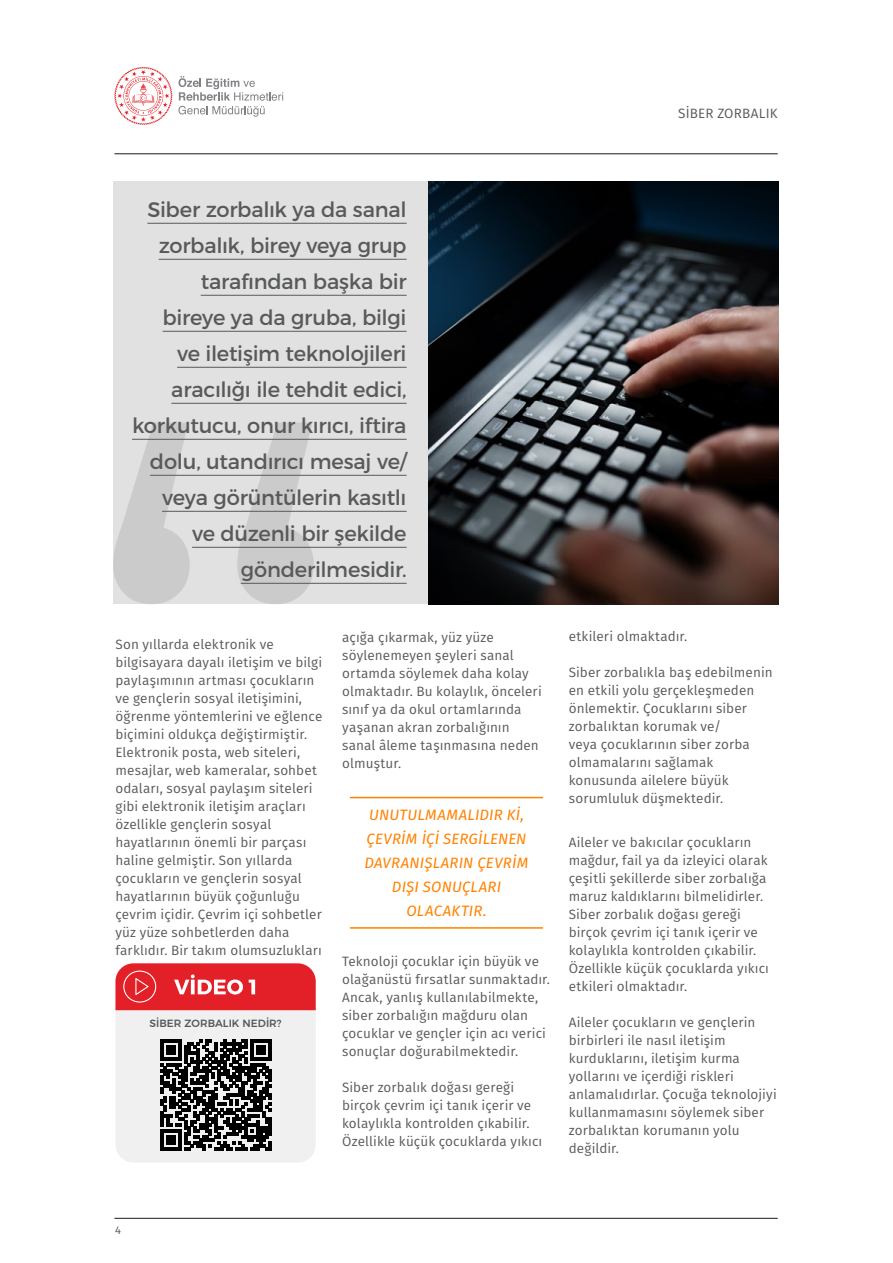
<style>
.page{position:relative;width:893px;height:1263px;background:#fff}
.page>*{position:absolute;margin:0;border:0;box-sizing:border-box;transform-origin:0 0}
.t1{font:21px/36px "Montserrat";letter-spacing:-.015em;color:#58595b;text-align:right}
.t2{font:italic 15px/24px "Fira Sans";letter-spacing:.015em;color:#ff8100;text-align:center}
.t3{font:13.5px/18px "Fira Sans";letter-spacing:.005em;color:#58595b}
.t4{font:11.25px "Fira Sans";color:#58595b}
.t5{font:500 10.5px "Montserrat";color:#58595b}
</style>
<div class="page">
<div style="left:113px;top:181px;width:665px;height:423px;background:#e1e1e1"></div>
<img style="left:428px;top:182px;width:350px;height:422px">
<hr style="left:147px;top:223px;width:260px;height:1px;background:#58595b">
<hr style="left:159px;top:259px;width:248px;height:1px;background:#58595b">
<hr style="left:201px;top:295px;width:206px;height:1px;background:#58595b">
<hr style="left:163px;top:331px;width:244px;height:1px;background:#58595b">
<hr style="left:177px;top:367px;width:230px;height:1px;background:#58595b">
<hr style="left:171px;top:403px;width:236px;height:1px;background:#58595b">
<hr style="left:132px;top:439px;width:275px;height:1px;background:#58595b">
<hr style="left:150px;top:475px;width:257px;height:1px;background:#58595b">
<hr style="left:162px;top:511px;width:245px;height:1px;background:#58595b">
<hr style="left:192px;top:547px;width:215px;height:1px;background:#58595b">
<hr style="left:241px;top:583px;width:166px;height:1px;background:#58595b">
<svg style="left:113px;top:423px;width:201px;height:181px"></svg>
<hr style="left:350px;top:797px;width:193px;height:1px;background:#ff8100">
<hr style="left:350px;top:927px;width:193px;height:2px;background:#ff8100">
<svg style="left:115px;top:963px;width:201px;height:199px"></svg>
<svg style="left:114px;top:67px;width:58px;height:58px"></svg>
<svg style="left:178px;top:76px;width:105px;height:41px"></svg>
<hr style="left:114px;top:153px;width:664px;height:1px;background:#343433">
<hr style="left:114px;top:1218px;width:664px;height:1px;background:#343433">
<p class="t3" style="left:678px;top:105px;width:101px">SİBER ZORBALIK</p>
<p class="t1" style="left:132px;top:192px;width:276px">Siber zorbalık ya da sanal zorbalık, birey veya grup tarafından başka bir<br>bireye ya da gruba, bilgi<br>ve iletişim teknolojileri aracılığı ile tehdit edici, korkutucu, onur kırıcı, iftira dolu, utandırıcı mesaj ve/ veya görüntülerin kasıtlı<br>ve düzenli bir şekilde gönderilmesidir.</p>
<p class="t3" style="left:115px;top:636px;width:208px">Son yıllarda elektronik ve bilgisayara dayalı iletişim ve bilgi paylaşımının artması çocukların ve gençlerin sosyal iletişimini, öğrenme yöntemlerini ve eğlence biçimini oldukça değiştirmiştir.<br>Elektronik posta, web siteleri, mesajlar, web kameralar, sohbet odaları, sosyal paylaşım siteleri gibi elektronik iletişim araçları özellikle gençlerin sosyal hayatlarının önemli bir parçası haline gelmiştir. Son yıllarda çocukların ve gençlerin sosyal hayatlarının büyük çoğunluğu çevrim içidir. Çevrim içi sohbetler yüz yüze sohbetlerden daha farklıdır. Bir takım olumsuzlukları</p>
<p class="t3" style="left:342px;top:628px;width:201px">açığa çıkarmak, yüz yüze söylenemeyen şeyleri sanal ortamda söylemek daha kolay olmaktadır. Bu kolaylık, önceleri sınıf ya da okul ortamlarında yaşanan akran zorbalığının sanal âleme taşınmasına neden olmuştur.</p>
<p class="t3" style="left:342px;top:952px;width:209px">Teknoloji çocuklar için büyük ve olağanüstü fırsatlar sunmaktadır.<br>Ancak, yanlış kullanılabilmekte, siber zorbalığın mağduru olan çocuklar ve gençler için acı verici sonuçlar doğurabilmektedir.</p>
<p class="t3" style="left:342px;top:1078px;width:202px">Siber zorbalık doğası gereği birçok çevrim içi tanık içerir ve kolaylıkla kontrolden çıkabilir.<br>Özellikle küçük çocuklarda yıkıcı</p>
<p class="t2" style="left:364px;top:803px;width:166px">UNUTULMAMALIDIR KI,<br>ÇEVRIM IÇI SERGILENEN<br>DAVRANIŞLARIN ÇEVRIM<br>DIŞI SONUÇLARI<br>OLACAKTIR.</p>
<p class="t5" style="left:150px;top:1015px;width:133px">SİBER ZORBALIK NEDİR?</p>
<p class="t3" style="left:569px;top:628px;width:120px">etkileri olmaktadır.</p>
<p class="t3" style="left:569px;top:664px;width:205px">Siber zorbalıkla baş edebilmenin en etkili yolu gerçekleşmeden önlemektir. Çocuklarını siber zorbalıktan korumak ve/<br>veya çocuklarının siber zorba olmamalarını sağlamak konusunda ailelere büyük sorumluluk düşmektedir.</p>
<p class="t3" style="left:569px;top:833px;width:202px">Aileler ve bakıcılar çocukların mağdur, fail ya da izleyici olarak çeşitli şekillerde siber zorbalığa maruz kaldıklarını bilmelidirler.<br>Siber zorbalık doğası gereği birçok çevrim içi tanık içerir ve kolaylıkla kontrolden çıkabilir.<br>Özellikle küçük çocuklarda yıkıcı etkileri olmaktadır.</p>
<p class="t3" style="left:569px;top:1013px;width:209px">Aileler çocukların ve gençlerin birbirleri ile nasıl iletişim kurduklarını, iletişim kurma yollarını ve içerdiği riskleri anlamalıdırlar. Çocuğa teknolojiyi kullanmamasını söylemek siber zorbalıktan korumanın yolu değildir.</p>
<p class="t4" style="left:115px;top:1222px;width:7px">4</p>
</div>
